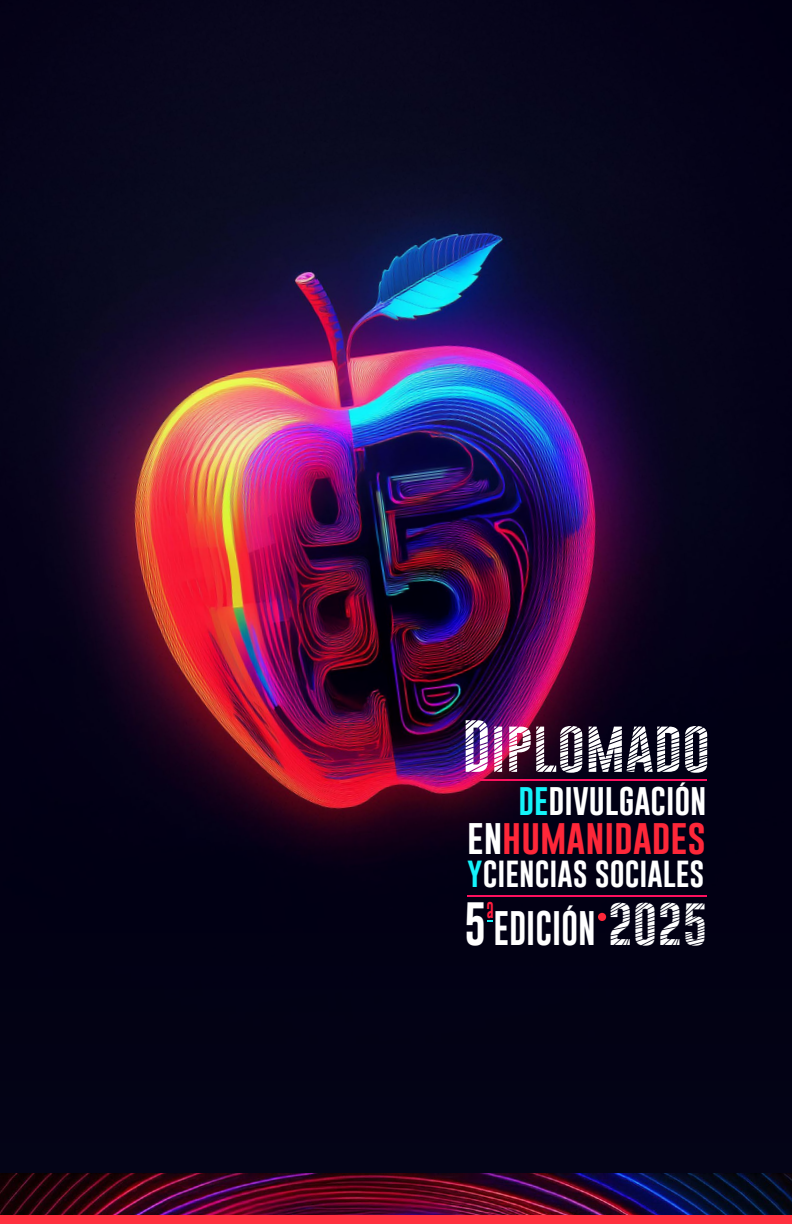
<style>
.page{position:relative;width:792px;height:1224px;background:#fff}
.page>*{position:absolute;margin:0;border:0;box-sizing:border-box;transform-origin:0 0}
.t1{font:53.8px "Gobold CUTS";color:#fff}
.t2{font:43.4px "Gobold CUTS";color:#fff;scale:1.09 1}
.t3{font:36.4px "Gobold";color:#fe2739}
.t4{font:35.4px "Gobold";color:#fff;scale:.95 1}
.t5{font:33px "Gobold";color:#14f3f8;scale:.93 1}
.t6{font:31.2px "Gobold";color:#fff;scale:.95 1}
.t7{font:29.2px "Gobold";color:#fff;scale:1.07 1}
.t8{font:16.6px "Gobold Extra 2";color:#ff1c3d;scale:.87 1}
.s1{color:#fff}
.s2{color:#14f4fc}
.s3{font-size:44.6px}
</style>
<div class="page">
<img style="left:0;top:0;width:792px;height:843px">
<div style="left:0;top:843px;width:792px;height:381px;background:#030215"></div>
<hr style="left:481px;top:780px;width:226px;height:1px;background:#fd105e">
<hr style="left:467px;top:895px;width:240px;height:1px;background:#fd105e">
<div style="left:598px;top:913px;width:8px;height:8px;background:#fe2739;border-radius:50%"></div>
<img style="left:0;top:1173px;width:792px;height:42px">
<div style="left:0;top:1215px;width:792px;height:9px;background:#ff313f"></div>
<h1 class="t1" style="left:462px;top:712px;width:249px">Diplomado</h1>
<p class="t5" style="left:518px;top:778px;width:34px">de</p>
<p class="t3" style="left:467px;top:813px;width:240px"><span class="s1">en</span>humanidades</p>
<p class="t6" style="left:467px;top:852px;width:251px"><span class="s2">y</span>ciencias sociales</p>
<p class="t4" style="left:464px;top:905px;width:140px"><span class="s3">5</span> EDICIÓN</p>
<p class="t7" style="left:548px;top:783px;width:149px">DIVULGACIÓN</p>
<p class="t8" style="left:486px;top:900px;width:10px">a</p>
<h2 class="t2" style="left:608px;top:896px;width:93px">2025</h2>
</div>
